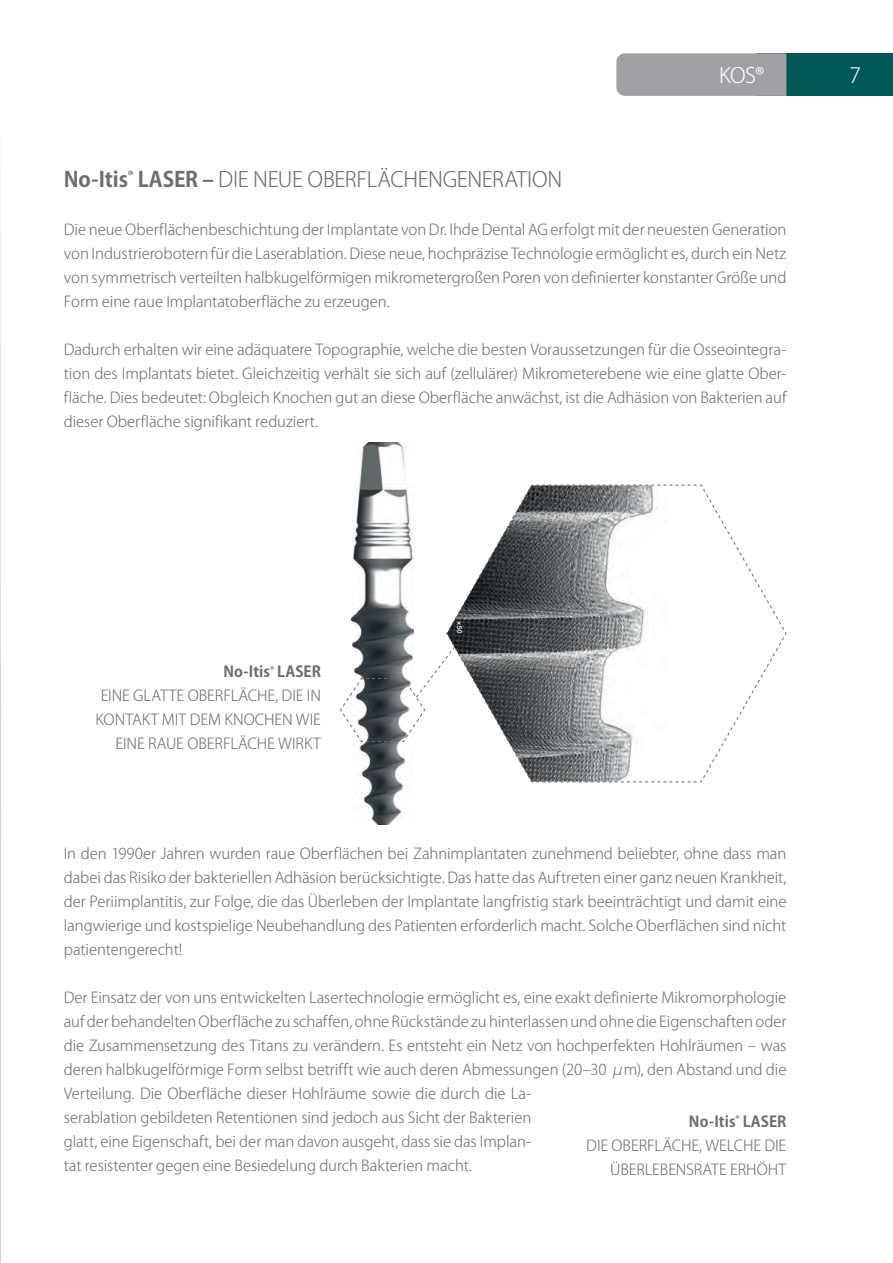
<style>
.page{position:relative;width:893px;height:1263px;background:#fff}
.page>*{position:absolute;margin:0;border:0;box-sizing:border-box;transform-origin:0 0}
.t1{font:21px "Koz Go Pro Light 90 msp RKSJ H";letter-spacing:-.015em;color:#6c6d70}
.t2{font:21px "Koz Go Pro Light 90 msp RKSJ H";color:#fff}
.t3{font:15px/24px "Koz Go Pro Light 90 msp RKSJ H";color:#6c6d70;text-align:justify}
.t4{font:15px "Koz Go Pro Bold 90 msp RKSJ H";letter-spacing:.005em;color:#6c6d70}
.s1{font-family:"Koz Go Pro Bold 90 msp RKSJ H"}
</style>
<div class="page">
<div style="left:757px;top:53px;width:136px;height:43px;background:#005957"></div>
<div style="left:616px;top:53px;width:170px;height:43px;background:#a1a1a5"></div>
<img style="left:359px;top:442px;width:46px;height:383px">
<svg style="left:340px;top:484px;width:447px;height:299px"></svg>
<img style="left:0;top:0;width:1px;height:1263px">
<h1 class="t2" style="left:719px;top:67px;width:47px">KOS®</h1>
<h1 class="t2" style="left:849px;top:67px;width:13px">7</h1>
<h1 class="t1" style="left:64px;top:171px;width:500px"><span class="s1">No-Itis</span><sup>®</sup> <span class="s1">LASER ‒</span> DIE NEUE OBERFLÄCHENGENERATION</h1>
<p class="t3" style="left:64px;top:220px;width:724px">Die neue Oberflächenbeschichtung der Implantate von Dr. Ihde Dental AG erfolgt mit der neuesten Generation von Industrierobotern für die Laserablation. Diese neue, hochpräzise Technologie ermöglicht es, durch ein Netz von symmetrisch verteilten halbkugelförmigen mikrometergroßen Poren von definierter konstanter Größe und Form eine raue Implantatoberfläche zu erzeugen.</p>
<p class="t3" style="left:64px;top:339px;width:724px">Dadurch erhalten wir eine adäquatere Topographie, welche die besten Voraussetzungen für die Osseointegra&shy;tion des Implantats bietet. Gleichzeitig verhält sie sich auf (zellulärer) Mikrometerebene wie eine glatte Ober&shy;fläche. Dies bedeutet: Obgleich Knochen gut an diese Oberfläche anwächst, ist die Adhäsion von Bakterien auf dieser Oberfläche signifikant reduziert.</p>
<p class="t4" style="left:223px;top:666px;width:99px">No-Itis<sup>®</sup> LASER</p>
<p class="t3" style="left:96px;top:686px;width:227px;text-align:right">EINE GLATTE OBERFLÄCHE, DIE IN<br>KONTAKT MIT DEM KNOCHEN WIE<br>EINE RAUE OBERFLÄCHE WIRKT</p>
<p class="t3" style="left:64px;top:843px;width:724px">In den 1990er Jahren wurden raue Oberflächen bei Zahnimplantaten zunehmend beliebter, ohne dass man dabei das Risiko der bakteriellen Adhäsion berücksichtigte. Das hatte das Auftreten einer ganz neuen Krankheit, der Periimplantitis, zur Folge, die das Überleben der Implantate langfristig stark beeinträchtigt und damit eine langwierige und kostspielige Neubehandlung des Patienten erforderlich macht. Solche Oberflächen sind nicht patientengerecht!</p>
<p class="t3" style="left:64px;top:987px;width:724px;text-align:left">Der Einsatz der von uns entwickelten Lasertechnologie ermöglicht es, eine exakt definierte Mikromorphologie auf der behandelten Oberfläche zu schaffen, ohne Rückstände zu hinterlassen und ohne die Eigenschaften oder die Zusammensetzung des Titans zu verändern. Es entsteht ein Netz von hochperfekten Hohlräumen ‒ was deren halbkugelförmige Form selbst betrifft wie auch deren Abmessungen (20‒30 μm), den Abstand und die Verteilung. Die Oberfläche dieser Hohlräume sowie die durch die La-<br>serablation gebildeten Retentionen sind jedoch aus Sicht der Bakterien<br>glatt, eine Eigenschaft, bei der man davon ausgeht, dass sie das Implan-<br>tat resistenter gegen eine Besiedelung durch Bakterien macht.</p>
<p class="t4" style="left:689px;top:1115px;width:99px">No-Itis<sup>®</sup> LASER</p>
<p class="t3" style="left:586px;top:1135px;width:202px;text-align:right">DIE OBERFLÄCHE, WELCHE DIE<br>ÜBERLEBENSRATE ERHÖHT</p>
</div>
